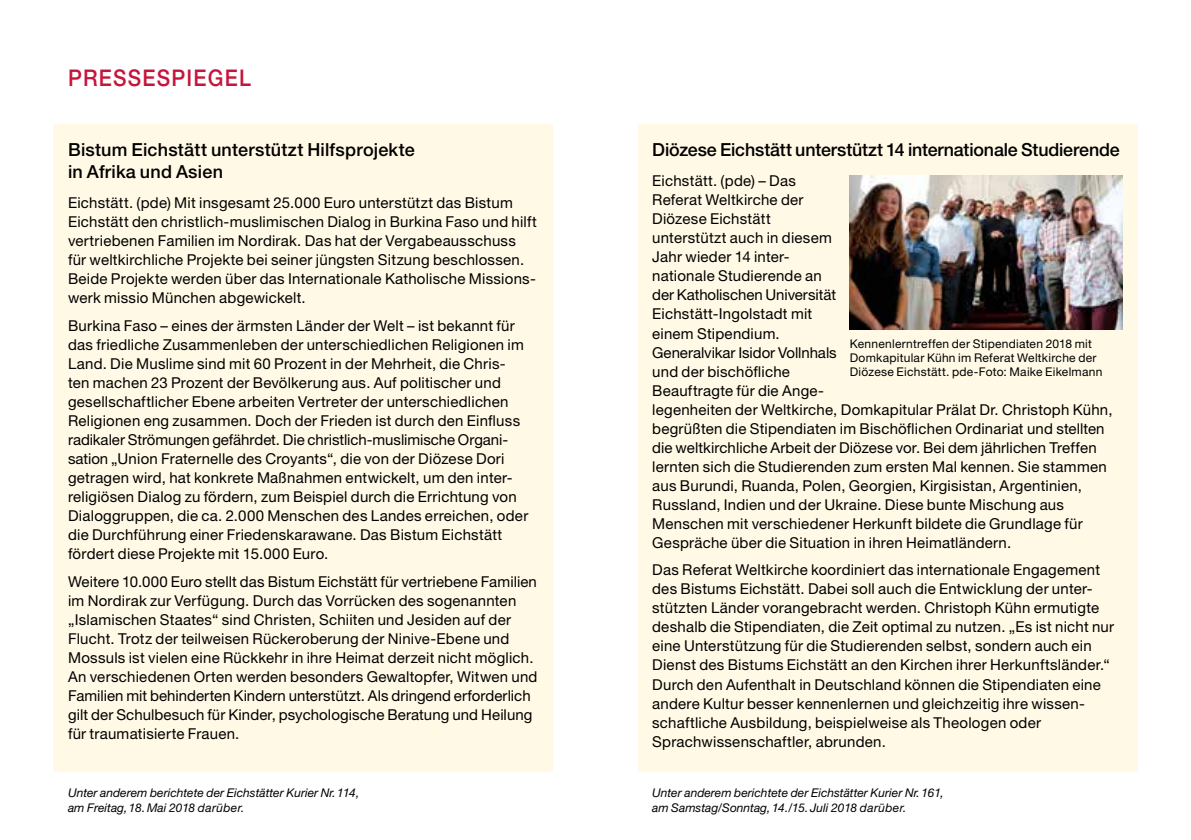
<style>
.page{position:relative;width:1191px;height:840px;background:#fff}
.page>*{position:absolute;margin:0;border:0;box-sizing:border-box;transform-origin:0 0}
.t1{font:500 23px "Helvetica Neue LT";letter-spacing:.06em;color:#c6153c;scale:.9 1}
.t2{font:500 18px/22px "Helvetica Neue LT";letter-spacing:.005em;color:#000}
.t3{font:15px/19px "Helvetica Neue LT";letter-spacing:.015em;color:#000}
.t4{font:italic 12px/15px "Helvetica Neue LT";color:#000}
.t5{font:12px/14px "Helvetica Neue LT";letter-spacing:.02em;color:#000}
</style>
<div class="page">
<div style="left:54px;top:125px;width:499px;height:646px;background:#fff9e5"></div>
<div style="left:638px;top:125px;width:499px;height:646px;background:#fff9e5"></div>
<img style="left:850px;top:175px;width:273px;height:154px">
<h1 class="t1" style="left:68px;top:64px;width:205px">PRESSESPIEGEL</h1>
<p class="t2" style="left:68px;top:138px;width:348px">Bistum Eichstätt unterstützt Hilfsprojekte in Afrika und Asien</p>
<p class="t3" style="left:68px;top:193px;width:470px">Eichstätt. (pde) Mit insgesamt 25.000 Euro unterstützt das Bistum Eichstätt den christlich-muslimischen Dialog in Burkina Faso und hilft vertriebenen Familien im Nordirak. Das hat der Vergabeausschuss für weltkirchliche Projekte bei seiner jüngsten Sitzung beschlossen.<br>Beide Projekte werden über das Internationale Katholische Missions&shy;werk missio München abgewickelt.</p>
<p class="t3" style="left:68px;top:316px;width:462px">Burkina Faso – eines der ärmsten Länder der Welt – ist bekannt für das friedliche Zusammenleben der unterschiedlichen Religionen im Land. Die Muslime sind mit 60 Prozent in der Mehrheit, die Chris&shy;ten machen 23 Prozent der Bevölkerung aus. Auf politischer und gesellschaftlicher Ebene arbeiten Vertreter der unterschiedlichen Religionen eng zusammen. Doch der Frieden ist durch den Einfluss radikaler Strömungen gefährdet. Die christlich-muslimische Organi&shy;sation „Union Fraternelle des Croyants“, die von der Diözese Dori getragen wird, hat konkrete Maßnahmen entwickelt, um den inter&shy;religiösen Dialog zu fördern, zum Beispiel durch die Errichtung von Dialoggruppen, die ca. 2.000 Menschen des Landes erreichen, oder die Durchführung einer Friedenskarawane. Das Bistum Eichstätt fördert diese Projekte mit 15.000 Euro.</p>
<p class="t3" style="left:68px;top:571px;width:471px">Weitere 10.000 Euro stellt das Bistum Eichstätt für vertriebene Familien im Nordirak zur Verfügung. Durch das Vorrücken des sogenannten „Islamischen Staates“ sind Christen, Schiiten und Jesiden auf der Flucht. Trotz der teilweisen Rückeroberung der Ninive-Ebene und Mossuls ist vielen eine Rückkehr in ihre Heimat derzeit nicht möglich.<br>An verschiedenen Orten werden besonders Gewaltopfer, Witwen und Familien mit behinderten Kindern unterstützt. Als dringend erforderlich gilt der Schulbesuch für Kinder, psychologische Beratung und Heilung für traumatisierte Frauen.</p>
<p class="t2" style="left:652px;top:138px;width:469px">Diözese Eichstätt unterstützt 14 internationale Studierende</p>
<p class="t3" style="left:652px;top:171px;width:462px">Eichstätt. (pde) – Das<br>Referat Weltkirche der<br>Diözese Eichstätt<br>unterstützt auch in diesem<br>Jahr wieder 14 inter-<br>nationale Studierende an<br>der Katholischen Universität<br>Eichstätt-Ingolstadt mit<br>einem Stipendium.<br>Generalvikar Isidor Vollnhals<br>und der bischöfliche<br>Beauftragte für die Ange-<br>legenheiten der Weltkirche, Domkapitular Prälat Dr. Christoph Kühn, begrüßten die Stipendiaten im Bischöflichen Ordinariat und stellten die weltkirchliche Arbeit der Diözese vor. Bei dem jährlichen Treffen lernten sich die Studierenden zum ersten Mal kennen. Sie stammen aus Burundi, Ruanda, Polen, Georgien, Kirgisistan, Argentinien, Russland, Indien und der Ukraine. Diese bunte Mischung aus Menschen mit verschiedener Herkunft bildete die Grundlage für Gespräche über die Situation in ihren Heimatländern.</p>
<p class="t3" style="left:652px;top:560px;width:463px">Das Referat Weltkirche koordiniert das internationale Engagement des Bistums Eichstätt. Dabei soll auch die Entwicklung der unter&shy;stützten Länder vorangebracht werden. Christoph Kühn ermutigte deshalb die Stipendiaten, die Zeit optimal zu nutzen. „Es ist nicht nur eine Unterstützung für die Studierenden selbst, sondern auch ein Dienst des Bistums Eichstätt an den Kirchen ihrer Herkunftsländer.“ Durch den Aufenthalt in Deutschland können die Stipendiaten eine andere Kultur besser kennenlernen und gleichzeitig ihre wissen&shy;schaftliche Ausbildung, beispielweise als Theologen oder Sprachwissenschaftler, abrunden.</p>
<p class="t5" style="left:850px;top:336px;width:254px">Kennenlerntreffen der Stipendiaten 2018 mit<br>Domkapitular Kühn im Referat Weltkirche der<br>Diözese Eichstätt. pde-Foto: Maike Eikelmann</p>
<p class="t4" style="left:68px;top:784px;width:293px">Unter anderem berichtete der Eichstätter Kurier Nr.114, am Freitag,18.Mai 2018 darüber.</p>
<p class="t4" style="left:652px;top:784px;width:293px">Unter anderem berichtete der Eichstätter Kurier Nr.161, am Samstag/Sonntag,14./15.Juli 2018 darüber.</p>
</div>
